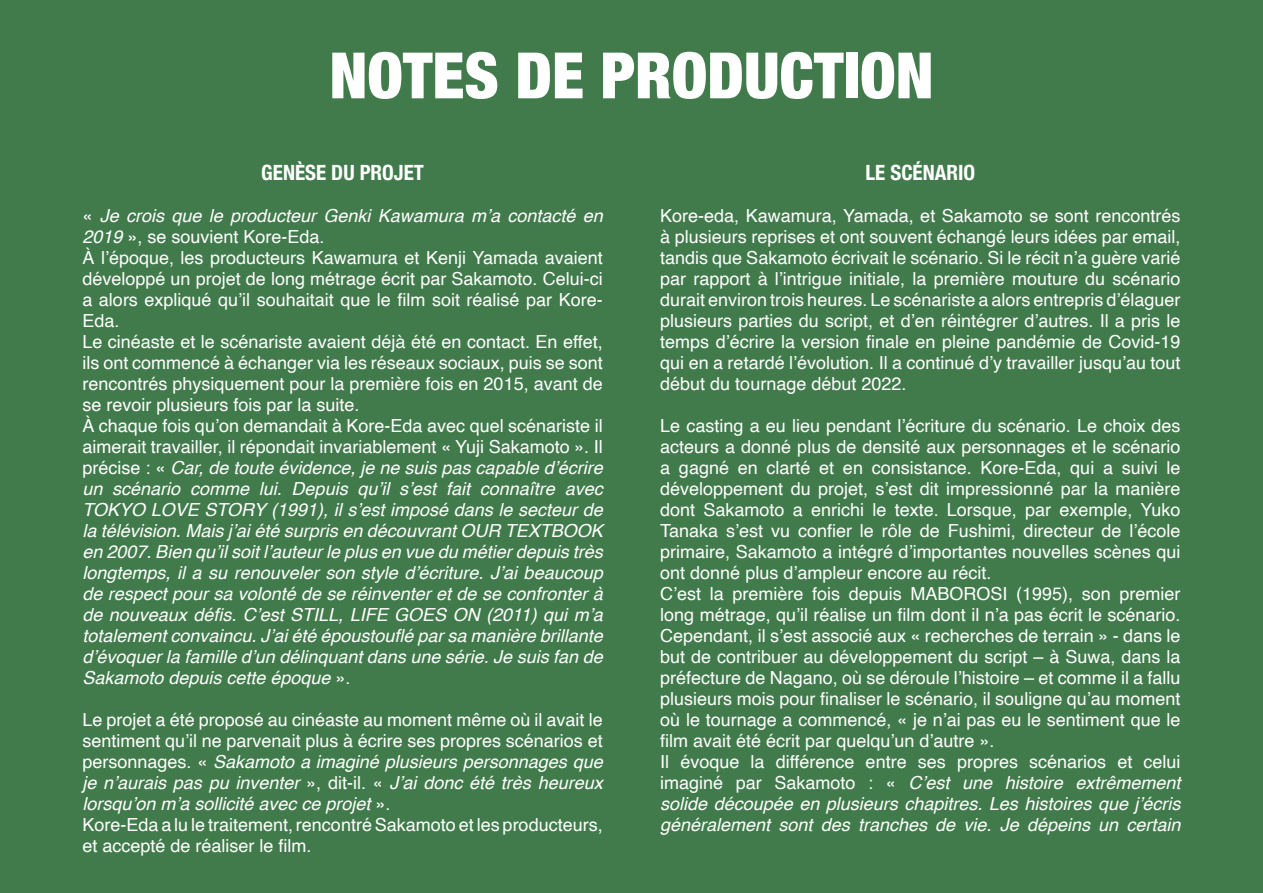
<style>
.page{position:relative;width:1263px;height:893px;background:#417b4b}
.page>*{position:absolute;margin:0;border:0;box-sizing:border-box;transform-origin:0 0}
.t1{font:900 condensed 63.9px "Helvetica Neue";color:#fff}
.t2{font:700 condensed 21px "Helvetica Neue";color:#fff}
.t3{font:18px/21px "Helvetica";color:#fff}
.t4{font:italic 18px/21px "Helvetica";color:#fff}
.s1{font-style:normal}
.s2{font-style:italic}
</style>
<div class="page">
<h1 class="t1" style="left:329px;top:23px;width:605px">NOTES DE PRODUCTION</h1>
<p class="t2" style="left:261px;top:155px;width:164px">GENÈSE DU PROJET</p>
<p class="t4" style="left:82px;top:206px;width:522px"><span class="s1">«</span> Je crois que le producteur Genki Kawamura m’a contacté en 2019 <span class="s1">», se souvient Kore-Eda.<br>À l’époque, les producteurs Kawamura et Kenji Yamada avaient développé un projet de long métrage écrit par Sakamoto. Celui-ci a alors expliqué qu’il souhaitait que le film soit réalisé par Kore-Eda.<br>Le cinéaste et le scénariste avaient déjà été en contact. En effet, ils ont commencé à échanger via les réseaux sociaux, puis se sont rencontrés physiquement pour la première fois en 2015, avant de se revoir plusieurs fois par la suite.<br>À chaque fois qu’on demandait à Kore-Eda avec quel scénariste il aimerait travailler, il répondait invariablement « Yuji Sakamoto ». Il précise : «</span> Car, de toute évidence, je ne suis pas capable d’écrire un scénario comme lui. Depuis qu’il s’est fait connaître avec TOKYO LOVE STORY (1991), il s’est imposé dans le secteur de la télévision. Mais j’ai été surpris en découvrant OUR TEXTBOOK en 2007. Bien qu’il soit l’auteur le plus en vue du métier depuis très longtemps, il a su renouveler son style d’écriture. J’ai beaucoup de respect pour sa volonté de se réinventer et de se confronter à de nouveaux défis. C’est STILL, LIFE GOES ON (2011) qui m’a totalement convaincu. J’ai été époustouflé par sa manière brillante d’évoquer la famille d’un délinquant dans une série. Je suis fan de Sakamoto depuis cette époque <span class="s1">».</span></p>
<p class="t3" style="left:82px;top:710px;width:522px">Le projet a été proposé au cinéaste au moment même où il avait le sentiment qu’il ne parvenait plus à écrire ses propres scénarios et personnages. « <span class="s2">Sakamoto a imaginé plusieurs personnages que je n’aurais pas pu inventer</span> », dit-il. « <span class="s2">J’ai donc été très heureux lorsqu’on m’a sollicité avec ce projet</span> ».<br>Kore-Eda a lu le traitement, rencontré Sakamoto et les producteurs, et accepté de réaliser le film.</p>
<p class="t2" style="left:865px;top:155px;width:111px">LE SCÉNARIO</p>
<p class="t3" style="left:660px;top:206px;width:522px;text-align:justify">Kore-eda, Kawamura, Yamada, et Sakamoto se sont rencontrés à plusieurs reprises et ont souvent échangé leurs idées par email, tandis que Sakamoto écrivait le scénario. Si le récit n’a guère varié par rapport à l’intrigue initiale, la première mouture du scénario durait environ trois heures. Le scénariste a alors entrepris d’élaguer plusieurs parties du script, et d’en réintégrer d’autres. Il a pris le temps d’écrire la version finale en pleine pandémie de Covid-19 qui en a retardé l’évolution. Il a continué d’y travailler jusqu’au tout début du tournage début 2022.</p>
<p class="t3" style="left:660px;top:416px;width:522px">Le casting a eu lieu pendant l’écriture du scénario. Le choix des acteurs a donné plus de densité aux personnages et le scénario a gagné en clarté et en consistance. Kore-Eda, qui a suivi le développement du projet, s’est dit impressionné par la manière dont Sakamoto a enrichi le texte. Lorsque, par exemple, Yuko Tanaka s’est vu confier le rôle de Fushimi, directeur de l’école primaire, Sakamoto a intégré d’importantes nouvelles scènes qui ont donné plus d’ampleur encore au récit.<br>C’est la première fois depuis MABOROSI (1995), son premier long métrage, qu’il réalise un film dont il n’a pas écrit le scénario.<br>Cependant, il s’est associé aux « recherches de terrain » - dans le but de contribuer au développement du script – à Suwa, dans la préfecture de Nagano, où se déroule l’histoire – et comme il a fallu plusieurs mois pour finaliser le scénario, il souligne qu’au moment où le tournage a commencé, « je n’ai pas eu le sentiment que le film avait été écrit par quelqu’un d’autre ».<br>Il évoque la différence entre ses propres scénarios et celui imaginé par Sakamoto : « <span class="s2">C’est une histoire extrêmement solide découpée en plusieurs chapitres. Les histoires que j’écris généralement sont des tranches de vie. Je dépeins un certain</span></p>
</div>
